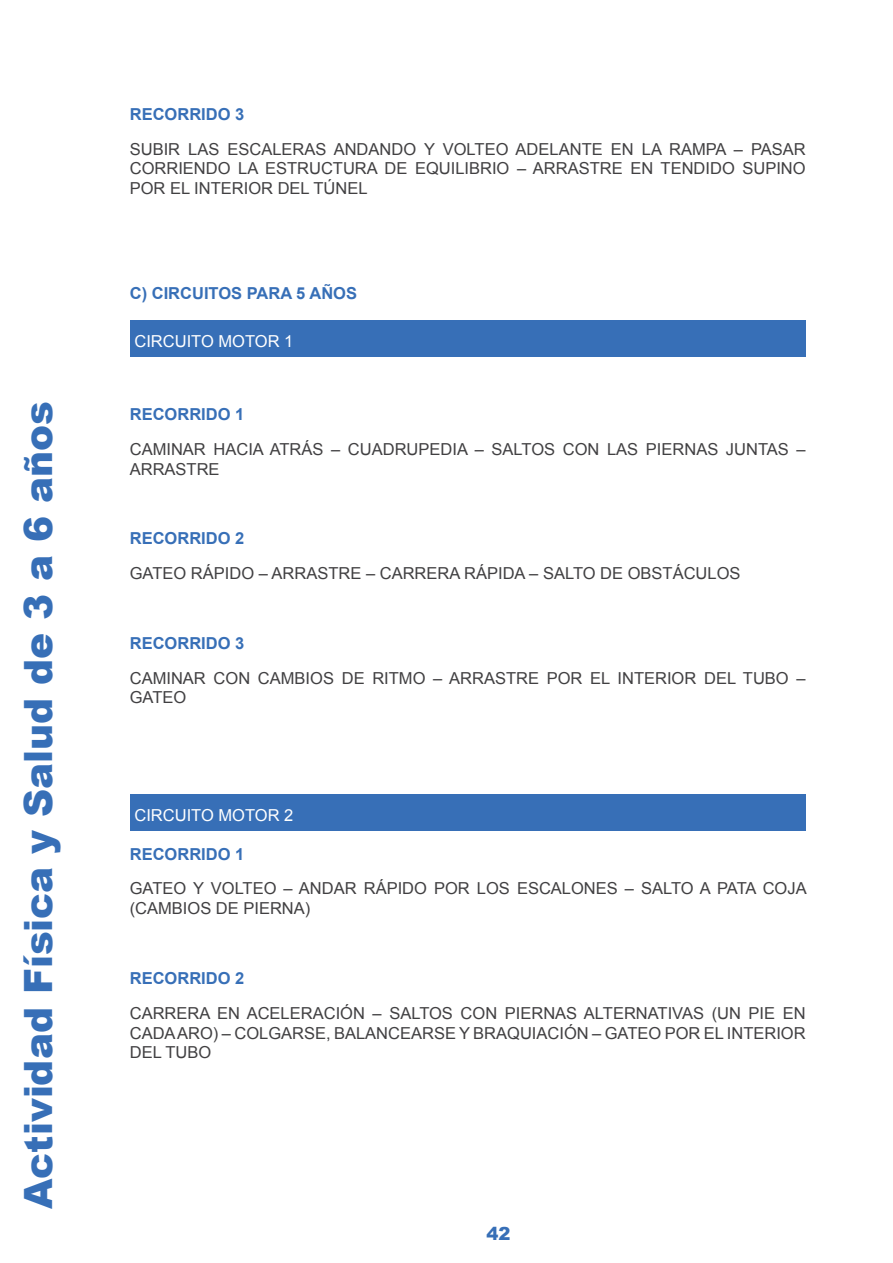
<style>
.page{position:relative;width:893px;height:1263px;background:#fff}
.page>*{position:absolute;margin:0;border:0;box-sizing:border-box;transform-origin:0 0}
.t1{font:900 39px "Arial";color:#376fb7}
.t2{font:900 18px "Arial";color:#376fb7}
.t3{font:16.5px/19.8px "Arial";color:#414042}
.t4{font:700 16.5px "Arial";color:#376fb7}
.t5{font:16.5px "Arial";color:#fff}
</style>
<div class="page">
<div style="left:130px;top:320px;width:676px;height:36px;background:#376fb7"></div>
<div style="left:130px;top:794px;width:676px;height:37px;background:#376fb7"></div>
<h1 class="t1" style="left:10px;top:1209px;width:810px;rotate:-90deg">Actividad Física y Salud de 3 a 6 años</h1>
<p class="t4" style="left:130px;top:103px;width:116px">RECORRIDO 3</p>
<p class="t3" style="left:130px;top:139px;width:677px;text-align:justify">SUBIR LAS ESCALERAS ANDANDO Y VOLTEO ADELANTE EN LA RAMPA – PASAR CORRIENDO LA ESTRUCTURA DE EQUILIBRIO – ARRASTRE EN TENDIDO SUPINO POR EL INTERIOR DEL TÚNEL</p>
<p class="t4" style="left:130px;top:282px;width:229px">C) CIRCUITOS PARA 5 AÑOS</p>
<p class="t5" style="left:134px;top:330px;width:160px">CIRCUITO MOTOR 1</p>
<p class="t4" style="left:130px;top:403px;width:116px">RECORRIDO 1</p>
<p class="t3" style="left:130px;top:439px;width:677px">CAMINAR HACIA ATRÁS – CUADRUPEDIA – SALTOS CON LAS PIERNAS JUNTAS –<br>ARRASTRE</p>
<p class="t4" style="left:130px;top:527px;width:116px">RECORRIDO 2</p>
<p class="t3" style="left:130px;top:564px;width:612px">GATEO RÁPIDO – ARRASTRE – CARRERA RÁPIDA – SALTO DE OBSTÁCULOS</p>
<p class="t4" style="left:130px;top:632px;width:116px">RECORRIDO 3</p>
<p class="t3" style="left:130px;top:668px;width:677px">CAMINAR CON CAMBIOS DE RITMO – ARRASTRE POR EL INTERIOR DEL TUBO –<br>GATEO</p>
<p class="t5" style="left:134px;top:804px;width:160px">CIRCUITO MOTOR 2</p>
<p class="t4" style="left:130px;top:843px;width:116px">RECORRIDO 1</p>
<p class="t3" style="left:130px;top:879px;width:678px">GATEO Y VOLTEO – ANDAR RÁPIDO POR LOS ESCALONES – SALTO A PATA COJA (CAMBIOS DE PIERNA)</p>
<p class="t4" style="left:130px;top:967px;width:116px">RECORRIDO 2</p>
<p class="t3" style="left:130px;top:1003px;width:677px;text-align:justify">CARRERA EN ACELERACIÓN – SALTOS CON PIERNAS ALTERNATIVAS (UN PIE EN CADA ARO) – COLGARSE, BALANCEARSE Y BRAQUIACIÓN – GATEO POR EL INTERIOR DEL TUBO</p>
<p class="t2" style="left:487px;top:1220px;width:26px">42</p>
</div>
